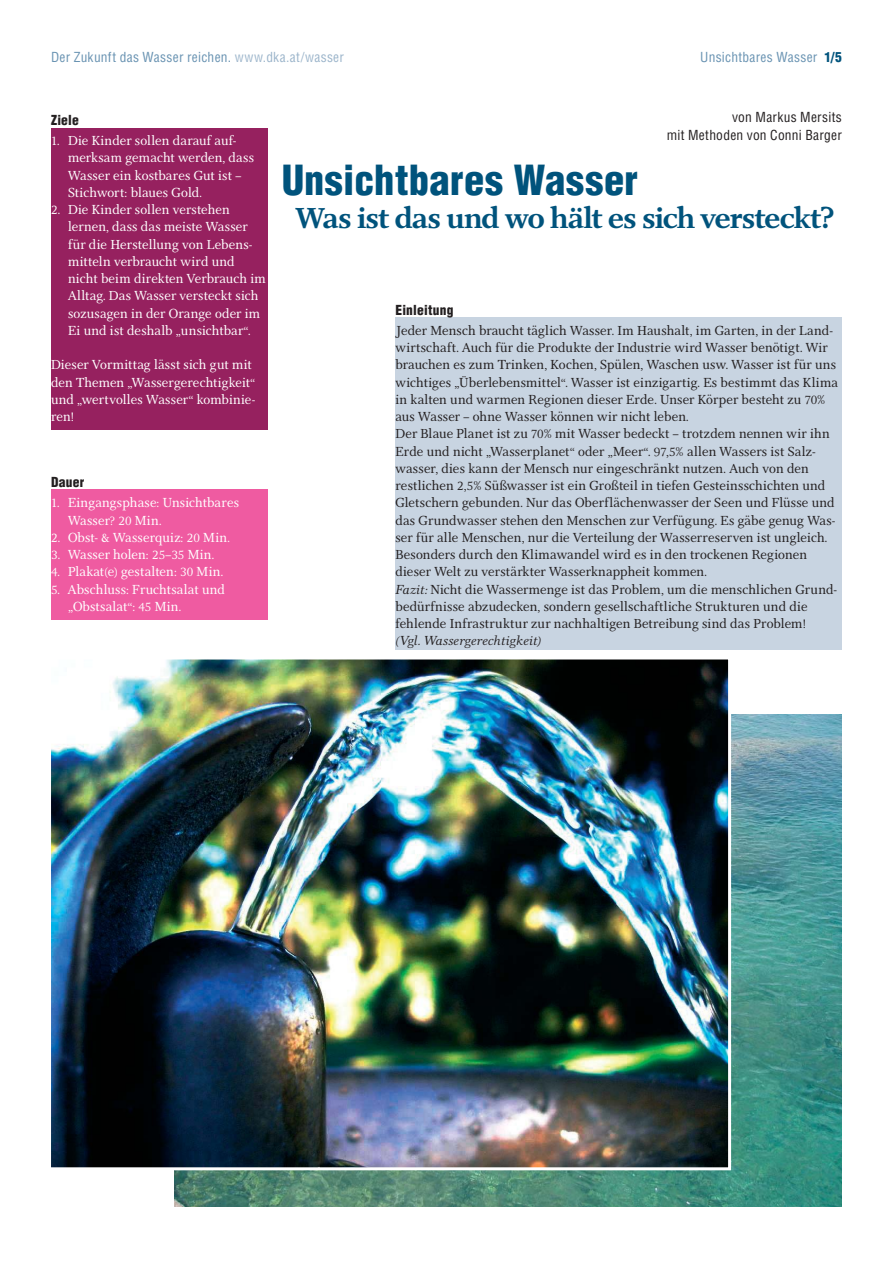
<style>
.page{position:relative;width:893px;height:1263px;background:#fff}
.page>*{position:absolute;margin:0;border:0;box-sizing:border-box;transform-origin:0 0}
.t1{font:900 condensed 40.5px "Helvetica";letter-spacing:.01em;color:#00537c}
.t2{font:700 30px "Res Publica";letter-spacing:-.035em;color:#00537c}
.t3{font:13.5px/17.2px "Res Publica";letter-spacing:.005em;color:#231f20}
.t4{font:13.5px/17.2px "Res Publica";letter-spacing:.005em;color:#fff}
.t5{font:condensed 13.5px "Helvetica";letter-spacing:.02em;color:#6993b2}
.t6{font:condensed 13.5px/18.9px "Helvetica";letter-spacing:.02em;color:#231f20;text-align:right}
.t7{font:italic 13.5px "Res Publica";letter-spacing:.02em;color:#231f20}
.t8{font:900 condensed 13.5px "Helvetica";letter-spacing:.015em;color:#231f20}
.s1{color:#9cb5cb}
.s2{font-weight:900;color:#00537c}
.s3{font-style:italic}
</style>
<div class="page">
<img style="left:175px;top:714px;width:667px;height:492px">
<img style="left:51px;top:659px;width:682px;height:513px">
<div style="left:395px;top:318px;width:447px;height:332px;background:#c8d4e1"></div>
<div style="left:51px;top:489px;width:217px;height:131px;background:#ef5ba1"></div>
<div style="left:51px;top:128px;width:217px;height:302px;background:#96215f"></div>
<p class="t5" style="left:51px;top:52px;width:294px">Der Zukunft das Wasser reichen. <span class="s1">www.dka.at/wasser</span></p>
<p class="t5" style="left:700px;top:52px;width:143px">Unsichtbares Wasser <span class="s2">1/5</span></p>
<p class="t8" style="left:51px;top:115px;width:29px">Ziele</p>
<p class="t4" style="left:68px;top:133px;width:187px;text-indent:-17px">1. Die Kinder sollen darauf auf&shy;merksam gemacht werden, dass<br>Wasser ein kostbares Gut ist –<br>Stichwort: blaues Gold.</p>
<p class="t4" style="left:68px;top:202px;width:199px;text-indent:-17px">2. Die Kinder sollen verstehen lernen, dass das meiste Wasser für die Herstellung von Lebens&shy;mitteln verbraucht wird und nicht beim direkten Verbrauch im<br>Alltag. Das Wasser versteckt sich sozusagen in der Orange oder im<br>Ei und ist deshalb „unsichtbar“.</p>
<p class="t4" style="left:51px;top:357px;width:206px">Dieser Vormittag lässt sich gut mit den Themen „Wassergerechtigkeit“ und „wertvolles Wasser“ kombinie&shy;ren!</p>
<p class="t8" style="left:51px;top:477px;width:35px">Dauer</p>
<p class="t4" style="left:68px;top:495px;width:173px;text-indent:-17px">1. Eingangsphase: Unsichtbares<br>Wasser? 20 Min.</p>
<p class="t4" style="left:51px;top:530px;width:180px">2. Obst- &amp; Wasserquiz: 20 Min.</p>
<p class="t4" style="left:51px;top:547px;width:165px">3. Wasser holen: 25–35 Min.</p>
<p class="t4" style="left:51px;top:564px;width:174px">4. Plakat(e) gestalten: 30 Min.</p>
<p class="t4" style="left:68px;top:582px;width:158px;text-indent:-17px">5. Abschluss: Fruchtsalat und „Obstsalat“: 45 Min.</p>
<p class="t6" style="left:667px;top:108px;width:177px">von Markus Mersits<br>mit Methoden von Conni Barger</p>
<h1 class="t1" style="left:282px;top:165px;width:358px">Unsichtbares Wasser</h1>
<h2 class="t2" style="left:296px;top:202px;width:540px">Was ist das und wo hält es sich versteckt?</h2>
<p class="t8" style="left:395px;top:304px;width:60px">Einleitung</p>
<p class="t3" style="left:395px;top:323px;width:444px">Jeder Mensch braucht täglich Wasser. Im Haushalt, im Garten, in der Land&shy;wirtschaft. Auch für die Produkte der Industrie wird Wasser benötigt. Wir brauchen es zum Trinken, Kochen, Spülen, Waschen usw. Wasser ist für uns wichtiges „Überlebensmittel“. Wasser ist einzigartig. Es bestimmt das Klima in kalten und warmen Regionen dieser Erde. Unser Körper besteht zu 70% aus Wasser – ohne Wasser können wir nicht leben.<br>Der Blaue Planet ist zu 70% mit Wasser bedeckt – trotzdem nennen wir ihn Erde und nicht „Wasserplanet“ oder „Meer“. 97,5% allen Wassers ist Salz&shy;wasser, dies kann der Mensch nur eingeschränkt nutzen. Auch von den restlichen 2,5% Süßwasser ist ein Großteil in tiefen Gesteinsschichten und Gletschern gebunden. Nur das Oberflächenwasser der Seen und Flüsse und das Grundwasser stehen den Menschen zur Verfügung. Es gäbe genug Was&shy;ser für alle Menschen, nur die Verteilung der Wasserreserven ist ungleich.<br>Besonders durch den Klimawandel wird es in den trockenen Regionen dieser Welt zu verstärkter Wasserknappheit kommen.<br><span class="s3">Fazit:</span> Nicht die Wassermenge ist das Problem, um die menschlichen Grund&shy;bedürfnisse abzudecken, sondern gesellschaftliche Strukturen und die fehlende Infrastruktur zur nachhaltigen Betreibung sind das Problem!</p>
<p class="t7" style="left:395px;top:635px;width:147px">(Vgl. Wassergerechtigkeit)</p>
</div>
